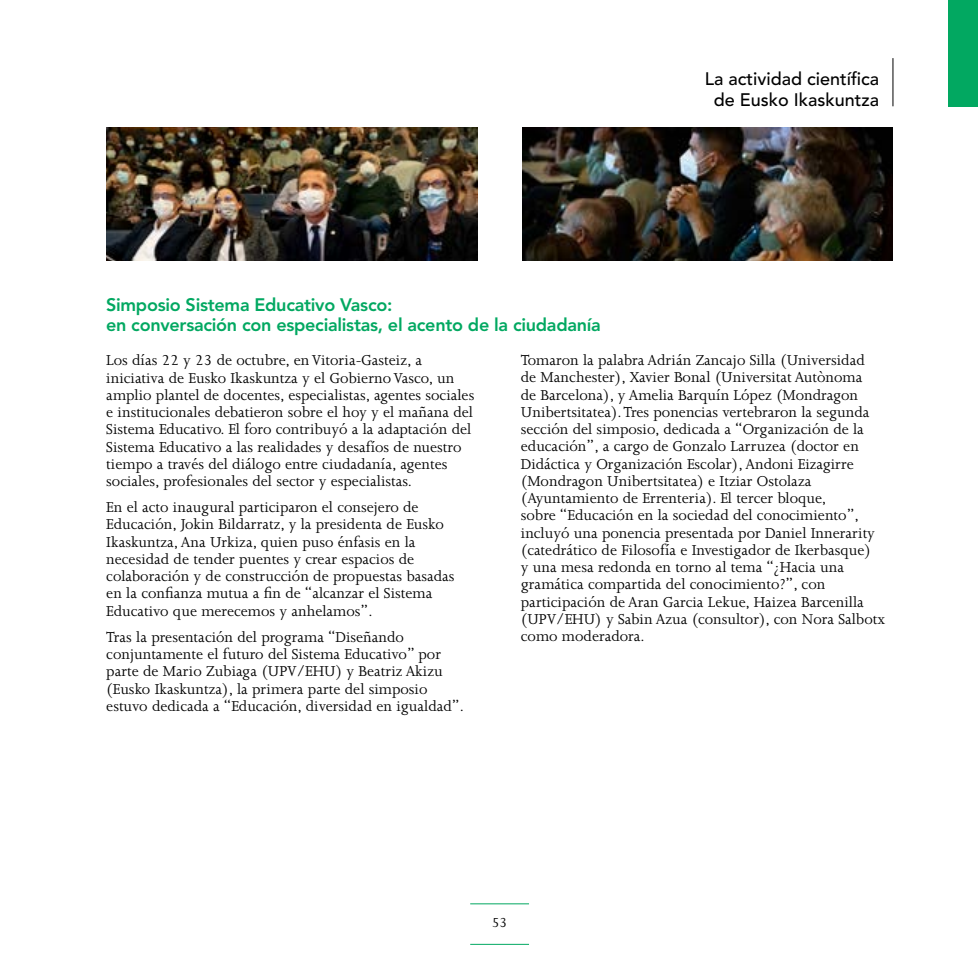
<style>
.page{position:relative;width:978px;height:978px;background:#fff}
.page>*{position:absolute;margin:0;border:0;box-sizing:border-box;transform-origin:0 0}
.t1{font:800 18px/19.5px "Avenir";letter-spacing:-.015em;color:#02a861}
.t2{font:500 18px/21.6px "Avenir";color:#000;text-align:center}
.t3{font:16.5px/17.2px "Joanna";color:#000}
.t4{font:15px "Joanna";color:#000}
</style>
<div class="page">
<div style="left:948px;top:0;width:30px;height:106px;background:#02a861"></div>
<hr style="left:470px;top:944px;width:59px;height:1px;background:#02a861">
<hr style="left:470px;top:903px;width:59px;height:1px;background:#02a861">
<hr style="left:893px;top:58px;width:1px;height:48px;background:#000">
<img style="left:522px;top:128px;width:371px;height:133px">
<img style="left:106px;top:128px;width:371px;height:133px">
<p class="t2" style="left:705px;top:68px;width:176px">La actividad científica de Eusko Ikaskuntza</p>
<p class="t1" style="left:106px;top:295px;width:496px">Simposio Sistema Educativo Vasco:<br>en conversación con especialistas, el acento de la ciudadanía</p>
<p class="t3" style="left:106px;top:352px;width:370px">Los días 22 y 23 de octubre, en Vitoria-Gasteiz, a iniciativa de Eusko Ikaskuntza y el Gobierno Vasco, un amplio plantel de docentes, especialistas, agentes sociales e institucionales debatieron sobre el hoy y el mañana del Sistema Educativo. El foro contribuyó a la adaptación del Sistema Educativo a las realidades y desafíos de nuestro tiempo a través del diálogo entre ciudadanía, agentes sociales, profesionales del sector y especialistas.</p>
<p class="t3" style="left:106px;top:499px;width:350px">En el acto inaugural participaron el consejero de Educación, Jokin Bildarratz, y la presidenta de Eusko Ikaskuntza, Ana Urkiza, quien puso énfasis en la necesidad de tender puentes y crear espacios de colaboración y de construcción de propuestas basadas en la confianza mutua a fin de “alcanzar el Sistema Educativo que merecemos y anhelamos”.</p>
<p class="t3" style="left:106px;top:628px;width:359px">Tras la presentación del programa “Diseñando conjuntamente el futuro del Sistema Educativo” por parte de Mario Zubiaga (UPV/EHU) y Beatriz Akizu (Eusko Ikaskuntza), la primera parte del simposio estuvo dedicada a “Educación, diversidad en igualdad”.</p>
<p class="t3" style="left:521px;top:352px;width:366px">Tomaron la palabra Adrián Zancajo Silla (Universidad<br>de Manchester), Xavier Bonal (Universitat Autònoma<br>de Barcelona), y Amelia Barquín López (Mondragon Unibertsitatea). Tres ponencias vertebraron la segunda sección del simposio, dedicada a “Organización de la educación”, a cargo de Gonzalo Larruzea (doctor en Didáctica y Organización Escolar), Andoni Eizagirre (Mondragon Unibertsitatea) e Itziar Ostolaza (Ayuntamiento de Errenteria). El tercer bloque,<br>sobre “Educación en la sociedad del conocimiento”, incluyó una ponencia presentada por Daniel Innerarity (catedrático de Filosofía e Investigador de Ikerbasque)<br>y una mesa redonda en torno al tema “¿Hacia una gramática compartida del conocimiento?”, con participación de Aran Garcia Lekue, Haizea Barcenilla (UPV/EHU) y Sabin Azua (consultor), con Nora Salbotx como moderadora.</p>
<p class="t4" style="left:492px;top:914px;width:17px">53</p>
</div>
